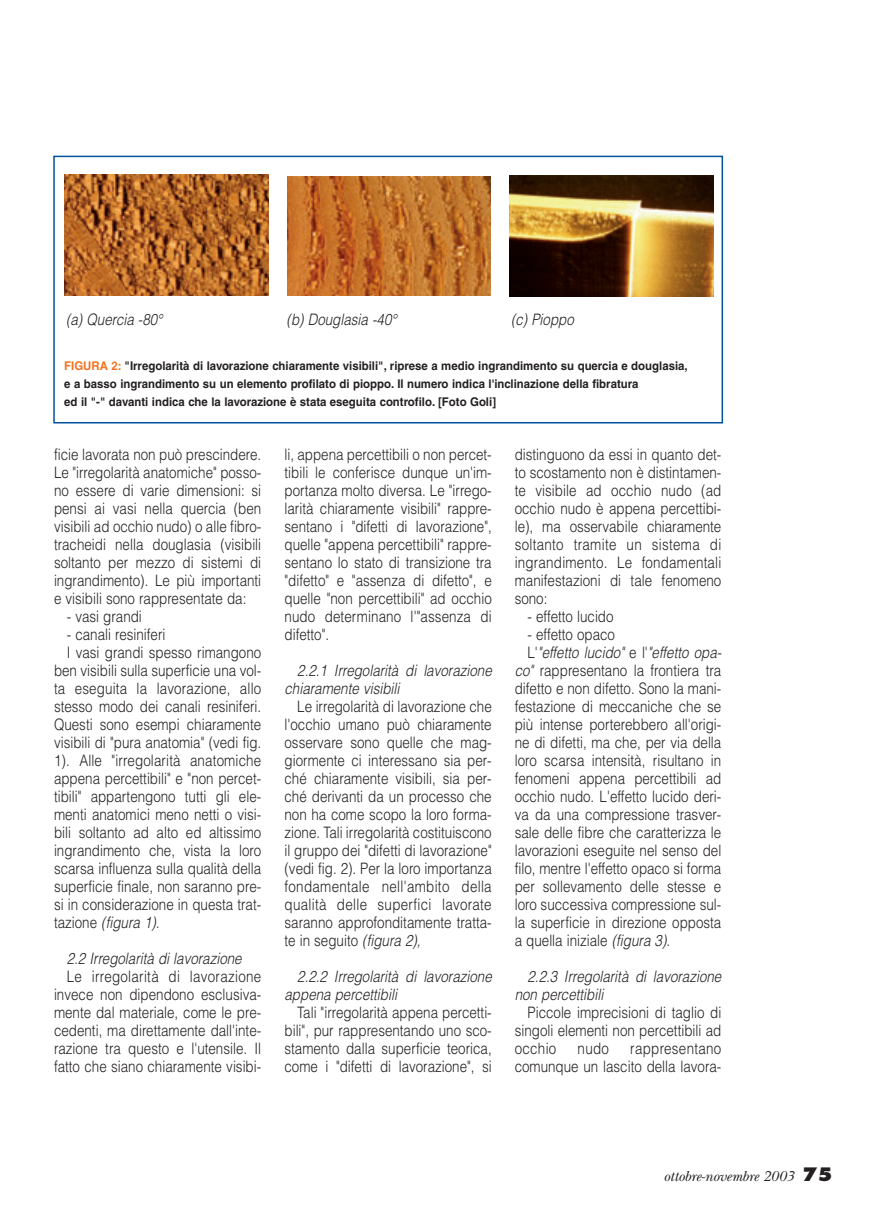
<style>
.page{position:relative;width:893px;height:1212px;background:#fff}
.page>*{position:absolute;margin:0;border:0;box-sizing:border-box;transform-origin:0 0}
.t1{font:300 15.75px/18px "Helvetica";color:#231f20;text-align:justify;scale:.85 1}
.t2{font:italic 300 15.75px/18px "Helvetica";color:#231f20;scale:.85 1}
.t3{font:italic 15px "New Baskerville";color:#231f20}
.t4{font:700 12px/18px "Helvetica";color:#231f20;scale:.95 1}
.s1{color:#f47321}
.s2{font-style:normal}
.s3{font-style:italic}
.s4{font-family:"Futura";font-weight:800;font-style:normal;font-size:18px}
</style>
<div class="page">
<div style="left:53px;top:156px;width:670px;height:267px;border:2px solid #01519b"></div>
<img style="left:64px;top:175px;width:204px;height:120px">
<img style="left:287px;top:176px;width:204px;height:120px">
<img style="left:509px;top:175px;width:204px;height:121px">
<p class="t2" style="left:66px;top:312px;width:118px">(a) Quercia -80°</p>
<p class="t2" style="left:287px;top:311px;width:134px">(b) Douglasia -40°</p>
<p class="t2" style="left:511px;top:312px;width:79px">(c) Pioppo</p>
<p class="t4" style="left:64px;top:358px;width:658px"><span class="s1">FIGURA 2:</span> "Irregolarità di lavorazione chiaramente visibili", riprese a medio ingrandimento su quercia e douglasia, e a basso ingrandimento su un elemento profilato di pioppo. Il numero indica l'inclinazione della fibratura<br>ed il "-" davanti indica che la lavorazione è stata eseguita controfilo. [Foto Goli]</p>
<p class="t1" style="left:54px;top:447px;width:245px">ficie lavorata non può prescindere.<br>Le "irregolarità anatomiche" posso&shy;no essere di varie dimensioni: si pensi ai vasi nella quercia (ben visibili ad occhio nudo) o alle fibro&shy;tracheidi nella douglasia (visibili soltanto per mezzo di sistemi di ingrandimento). Le più importanti e visibili sono rappresentate da:</p>
<p class="t1" style="left:67px;top:609px;width:90px">- vasi grandi</p>
<p class="t1" style="left:67px;top:627px;width:118px">- canali resiniferi</p>
<p class="t1" style="left:67px;top:645px;width:230px">I vasi grandi spesso rimangono</p>
<p class="t1" style="left:54px;top:663px;width:245px">ben visibili sulla superficie una vol-</p>
<p class="t1" style="left:54px;top:681px;width:245px">ta eseguita la lavorazione, allo</p>
<p class="t1" style="left:54px;top:699px;width:245px">stesso modo dei canali resiniferi.</p>
<p class="t1" style="left:54px;top:717px;width:245px">Questi sono esempi chiaramente</p>
<p class="t1" style="left:54px;top:735px;width:245px">visibili di "pura anatomia" (vedi fig.</p>
<p class="t1" style="left:54px;top:753px;width:245px">1). Alle "irregolarità anatomiche</p>
<p class="t1" style="left:54px;top:771px;width:245px">appena percettibili" e "non percet-</p>
<p class="t1" style="left:54px;top:789px;width:245px">tibili" appartengono tutti gli ele-</p>
<p class="t1" style="left:54px;top:807px;width:245px">menti anatomici meno netti o visi-</p>
<p class="t1" style="left:54px;top:825px;width:245px">bili soltanto ad alto ed altissimo</p>
<p class="t1" style="left:54px;top:843px;width:245px">ingrandimento che, vista la loro</p>
<p class="t1" style="left:54px;top:861px;width:245px">scarsa influenza sulla qualità della</p>
<p class="t1" style="left:54px;top:879px;width:245px">superficie finale, non saranno pre-</p>
<p class="t1" style="left:54px;top:897px;width:245px">si in considerazione in questa trat-</p>
<p class="t2" style="left:54px;top:915px;width:129px"><span class="s2">taz i o n e</span> (figura 1).</p>
<p class="t2" style="left:67px;top:951px;width:210px">2.2 Irregolarità di lavorazione</p>
<p class="t1" style="left:54px;top:969px;width:245px;text-indent:13px">Le irregolarità di lavorazione invece non dipendono esclusiva&shy;mente dal materiale, come le pre&shy;cedenti, ma direttamente dall'inte&shy;razione tra questo e l'utensile. Il fatto che siano chiaramente visibi-</p>
<p class="t1" style="left:285px;top:447px;width:245px">li, appena percettibili o non percet&shy;tibili le conferisce dunque un'im&shy;portanza molto diversa. Le "irrego&shy;larità chiaramente visibili" rappre&shy;sentano i "difetti di lavorazione", quelle "appena percettibili" rappre&shy;sentano lo stato di transizione tra "difetto" e "assenza di difetto", e quelle "non percettibili" ad occhio nudo determinano l'"assenza di difetto".</p>
<p class="t2" style="left:285px;top:663px;width:248px;text-indent:13px">2.2.1 Irregolarità di lavorazione chiaramente visibili</p>
<p class="t1" style="left:285px;top:699px;width:245px;text-indent:13px">Le irregolarità di lavorazione che l'occhio umano può chiaramente osservare sono quelle che mag&shy;giormente ci interessano sia per&shy;ché chiaramente visibili, sia per&shy;ché derivanti da un processo che non ha come scopo la loro forma&shy;zione. Tali irregolarità costituiscono il gruppo dei "difetti di lavorazione" (vedi fig. 2). Per la loro importanza fondamentale nell'ambito della qualità delle superfici lavorate saranno approfonditamente tratta&shy;te in seguito <span class="s3">(figura 2),</span></p>
<p class="t2" style="left:285px;top:969px;width:248px;text-indent:13px">2.2.2 Irregolarità di lavorazione appena percettibili</p>
<p class="t1" style="left:285px;top:1005px;width:245px;text-indent:13px">Tali "irregolarità appena percetti&shy;bili", pur rappresentando uno sco&shy;stamento dalla superficie teorica, come i "difetti di lavorazione", si</p>
<p class="t1" style="left:515px;top:447px;width:245px">distinguono da essi in quanto det&shy;to scostamento non è distintamen&shy;te visibile ad occhio nudo (ad occhio nudo è appena percettibi&shy;le), ma osservabile chiaramente soltanto tramite un sistema di ingrandimento. Le fondamentali manifestazioni di tale fenomeno sono:</p>
<p class="t1" style="left:527px;top:609px;width:103px">- effetto lucido</p>
<p class="t1" style="left:527px;top:627px;width:105px">- effetto opaco</p>
<p class="t2" style="left:527px;top:645px;width:233px"><span class="s2">L '</span> "effetto lucido" <span class="s2">e l '</span> "effetto opa-</p>
<p class="t1" style="left:515px;top:663px;width:245px"><span class="s3">co"</span> rappresentano la frontiera tra</p>
<p class="t1" style="left:515px;top:681px;width:245px">difetto e non difetto. Sono la mani-</p>
<p class="t1" style="left:515px;top:699px;width:245px">festazione di meccaniche che se</p>
<p class="t1" style="left:515px;top:717px;width:245px">più intense porterebbero all'origi-</p>
<p class="t1" style="left:515px;top:735px;width:245px">ne di difetti, ma che, per via della</p>
<p class="t1" style="left:515px;top:753px;width:245px">loro scarsa intensità, risultano in</p>
<p class="t1" style="left:515px;top:771px;width:245px">fenomeni appena percettibili ad</p>
<p class="t1" style="left:515px;top:789px;width:245px">occhio nudo. L'effetto lucido deri-</p>
<p class="t1" style="left:515px;top:807px;width:245px">va da una compressione trasver-</p>
<p class="t1" style="left:515px;top:825px;width:245px">sale delle fibre che caratterizza le</p>
<p class="t1" style="left:515px;top:843px;width:245px">lavorazioni eseguite nel senso del</p>
<p class="t1" style="left:515px;top:861px;width:245px">filo, mentre l'effetto opaco si forma</p>
<p class="t1" style="left:515px;top:879px;width:245px">per sollevamento delle stesse e</p>
<p class="t1" style="left:515px;top:897px;width:245px">loro successiva compressione sul-</p>
<p class="t1" style="left:515px;top:915px;width:245px">la superficie in direzione opposta</p>
<p class="t1" style="left:515px;top:933px;width:184px">a quella iniziale <span class="s3">(figura 3)</span>.</p>
<p class="t2" style="left:515px;top:969px;width:248px;text-indent:13px">2.2.3 Irregolarità di lavorazione non percettibili</p>
<p class="t1" style="left:515px;top:1005px;width:245px;text-indent:13px">Piccole imprecisioni di taglio di singoli elementi non percettibili ad occhio</p>
<p class="t1" style="left:578px;top:1041px;width:38px">nudo</p>
<p class="t1" style="left:515px;top:1041px;width:245px;text-align:right">rappresentano<br>comunque un lascito della lavora-</p>
<p class="t3" style="left:664px;top:1171px;width:170px">ottobre-novembre 2003 <span class="s4">75</span></p>
</div>
